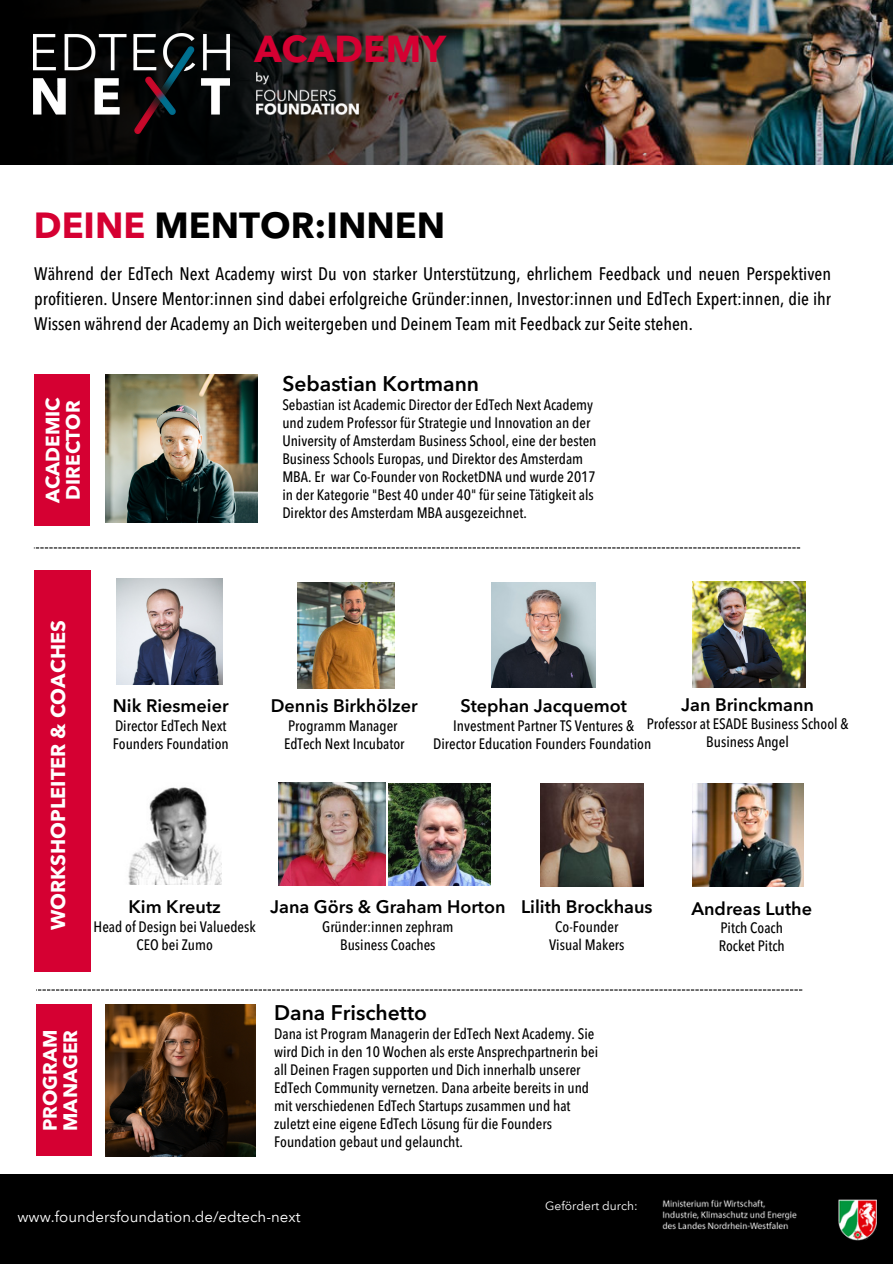
<style>
.page{position:relative;width:893px;height:1264px;background:#fff}
.page>*{position:absolute;margin:0;border:0;box-sizing:border-box;transform-origin:0 0}
.t1{font:700 37.2px "Avenir Next LT Pro";color:#d50032}
.t2{font:700 36px "Avenir Next LT Pro";color:#000}
.t3{font:600 21px "Avenir Next LT Pro";color:#000}
.t4{font:700 19.8px "Avenir Next LT Pro";color:#fff}
.t5{font:700 19.2px/20.2px "Avenir Next LT Pro";color:#fff}
.t6{font:500 condensed 18px/24.8px "Avenir Next LT Pro";color:#000;text-align:justify}
.t7{font:600 18px "Avenir Next LT Pro";color:#000}
.t8{font:500 condensed 15px/18px "Avenir Next LT Pro";color:#000;text-align:center}
.t9{font:15px "Avenir Next LTW01";color:#fff}
.t10{font:12px "Avenir Next LTW01";color:#fff}
.s1{color:#d50032}
</style>
<div class="page">
<img style="left:692px;top:581px;width:113px;height:106px">
<img style="left:491px;top:582px;width:104px;height:105px">
<img style="left:128px;top:787px;width:94px;height:97px">
<img style="left:116px;top:578px;width:106px;height:106px">
<img style="left:297px;top:582px;width:97px;height:106px">
<img style="left:106px;top:374px;width:152px;height:149px">
<img style="left:508px;top:0;width:384px;height:164px">
<img style="left:0;top:0;width:508px;height:164px">
<div style="left:0;top:1174px;width:892px;height:89px;background:#000"></div>
<img style="left:662px;top:1199px;width:214px;height:41px">
<img style="left:34px;top:34px;width:196px;height:99px">
<img style="left:257px;top:73px;width:101px;height:41px">
<img style="left:106px;top:1004px;width:149px;height:152px">
<img style="left:278px;top:782px;width:107px;height:103px">
<img style="left:388px;top:783px;width:102px;height:102px">
<img style="left:540px;top:783px;width:103px;height:103px">
<img style="left:692px;top:783px;width:111px;height:103px">
<svg style="left:34px;top:547px;width:766px;height:1px"></svg>
<svg style="left:36px;top:989px;width:766px;height:1px"></svg>
<div style="left:34px;top:374px;width:55px;height:152px;background:#d50032"></div>
<div style="left:36px;top:1004px;width:55px;height:152px;background:#d50032"></div>
<div style="left:34px;top:570px;width:57px;height:401px;background:#d50032"></div>
<h4 class="t1" style="left:254px;top:34px;width:193px">ACADEMY</h4>
<h4 class="t2" style="left:34px;top:211px;width:413px"><span class="s1">DEINE</span> MENTOR:INNEN</h4>
<h3 class="t6" style="left:34px;top:263px;width:798px">Während der EdTech Next Academy wirst Du von starker Unterstützung, ehrlichem Feedback und neuen Perspektiven profitieren. Unsere Mentor:innen sind dabei erfolgreiche Gründer:innen, Investor:innen und EdTech Expert:innen, die ihr Wissen während der Academy an Dich weitergeben und Deinem Team mit Feedback zur Seite stehen.</h3>
<h5 class="t5" style="left:44px;top:503px;width:107px;rotate:-90deg">ACADEMIC<br>DIRECTOR</h5>
<h4 class="t3" style="left:282px;top:375px;width:198px">Sebastian Kortmann</h4>
<h4 class="t8" style="left:282px;top:397px;width:315px;text-align:left">Sebastian ist Academic Director der EdTech Next Academy und zudem Professor für Strategie und Innovation an der University of Amsterdam Business School, eine der besten Business Schools Europas, und Direktor des Amsterdam MBA. Er war Co-Founder von RocketDNA und wurde 2017 in der Kategorie "Best 40 under 40" für seine Tätigkeit als Direktor des Amsterdam MBA ausgezeichnet.</h4>
<p class="t4" style="left:50px;top:930px;width:311px;rotate:-90deg">WORKSHOPLEITER &amp; COACHES</p>
<p class="t7" style="left:113px;top:698px;width:117px">Nik Riesmeier</p>
<p class="t8" style="left:113px;top:718px;width:117px;text-align:left">Director EdTech Next<br>Founders Foundation</p>
<h3 class="t7" style="left:271px;top:698px;width:149px">Dennis Birkhölzer</h3>
<h4 class="t8" style="left:284px;top:718px;width:122px;text-align:left">Programm Manager<br>EdTech Next Incubator</h4>
<p class="t7" style="left:681px;top:697px;width:134px">Jan Brinckmann</p>
<p class="t8" style="left:646px;top:716px;width:203px">Professor at ESADE Business School &amp;<br>Business Angel</p>
<h4 class="t7" style="left:460px;top:698px;width:168px">Stephan Jacquemot</h4>
<h3 class="t8" style="left:433px;top:718px;width:220px">Investment Partner TS Ventures &amp;<br>Director Education Founders Foundation</h3>
<p class="t7" style="left:128px;top:899px;width:94px">Kim Kreutz</p>
<h3 class="t8" style="left:94px;top:918px;width:164px">Head of Design bei Valuedesk<br>CEO bei Zumo</h3>
<h4 class="t7" style="left:270px;top:899px;width:237px">Jana Görs &amp; Graham Horton</h4>
<h3 class="t8" style="left:322px;top:918px;width:133px">Gründer:innen zephram<br>Business Coaches</h3>
<h4 class="t7" style="left:521px;top:899px;width:133px">Lilith Brockhaus</h4>
<h2 class="t8" style="left:549px;top:918px;width:77px">Co-Founder<br>Visual Makers</h2>
<p class="t7" style="left:691px;top:901px;width:122px">Andreas Luthe</p>
<h4 class="t8" style="left:718px;top:920px;width:68px;text-align:left">Pitch Coach<br>Rocket Pitch</h4>
<p class="t5" style="left:42px;top:1131px;width:103px;rotate:-90deg">PROGRAM<br>MANAGER</p>
<h3 class="t3" style="left:274px;top:1004px;width:154px">Dana Frischetto</h3>
<h3 class="t8" style="left:274px;top:1026px;width:325px;text-align:left">Dana ist Program Managerin der EdTech Next Academy. Sie wird Dich in den 10 Wochen als erste Ansprechpartnerin bei all Deinen Fragen supporten und Dich innerhalb unserer EdTech Community vernetzen. Dana arbeite bereits in und mit verschiedenen EdTech Startups zusammen und hat zuletzt eine eigene EdTech Lösung für die Founders Foundation gebaut und gelauncht.</h3>
<h3 class="t9" style="left:17px;top:1208px;width:284px">www.foundersfoundation.de/edtech-next</h3>
<h4 class="t10" style="left:545px;top:1198px;width:94px">Gefördert durch:</h4>
</div>
